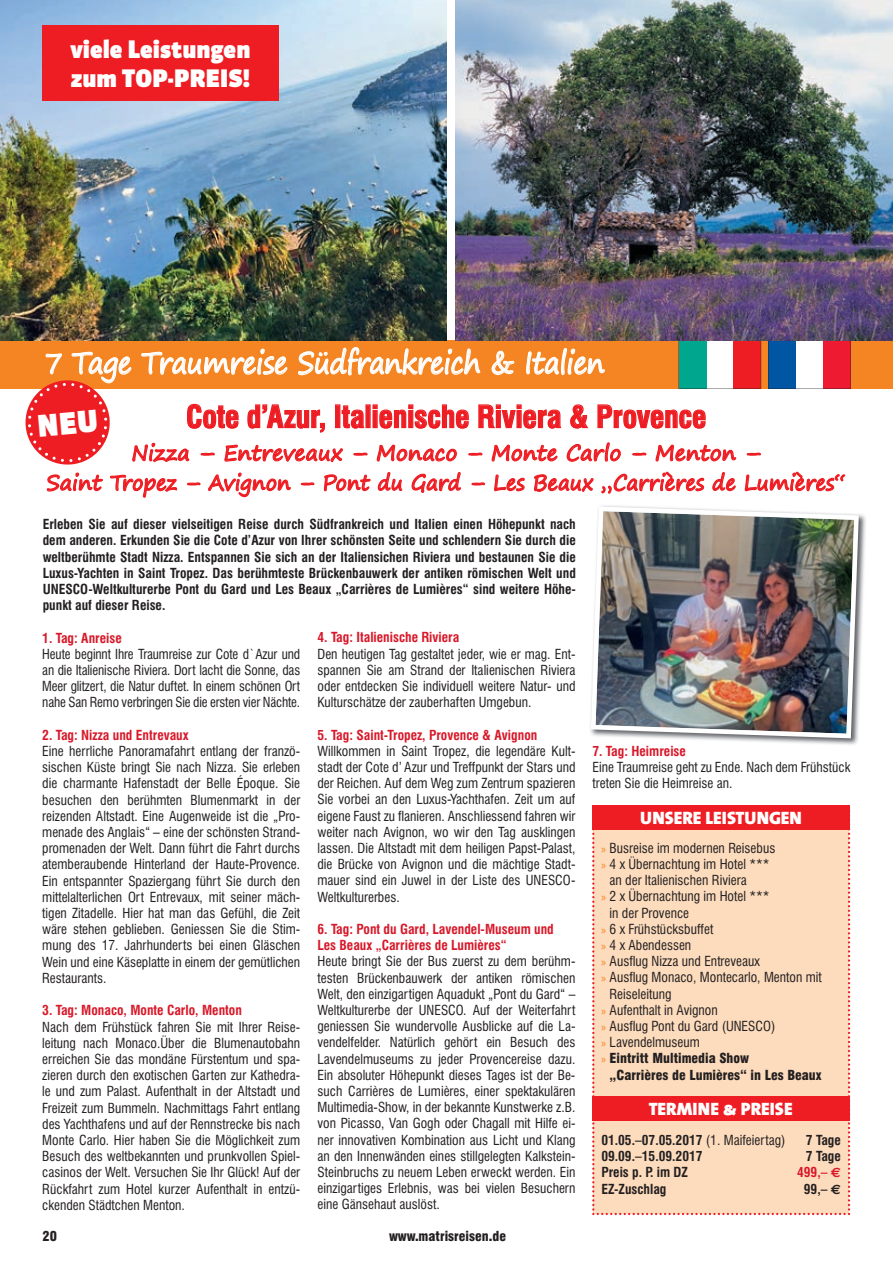
<style>
.page{position:relative;width:893px;height:1263px;background:#fff}
.page>*{position:absolute;margin:0;border:0;box-sizing:border-box;transform-origin:0 0}
.t1{font:700 condensed 30px "Swiss 721 BT";letter-spacing:-.005em;color:#ee1d23}
.t2{font:30px "Segoe Print";letter-spacing:-.02em;color:#fff;scale:.89 1}
.t3{font:900 24px/28.8px "Sanuk LF";letter-spacing:-.005em;color:#fff}
.t4{font:21px/29.7px "Segoe Print";color:#ee1d23;text-align:center}
.t5{font:18px "The Sans Black Caps";color:#fff}
.t6{font:condensed 13.5px/16.2px "Swiss 721 BT";color:#231f20;text-align:justify}
.t7{font:700 condensed 13.5px/16.2px "Swiss 721 BT";color:#231f20;text-align:justify}
.t8{font:700 condensed 13.5px/16.2px "Swiss 721 BT";color:#d81829}
.t9{font:900 condensed 13.5px "Swiss 721 BT";color:#231f20}
.s1{font-family:"Myriad Pro";font-stretch:normal;font-size:12px;color:#f58522}
.s2{font-family:"Myriad Pro";font-weight:400;font-stretch:normal;font-size:12px;color:#f58522}
.s3{font-weight:400}
.s4{font-family:"Euro Sans";font-stretch:normal}
</style>
<div class="page">
<div style="left:0;top:340px;width:893px;height:49px;background:#f58522"></div>
<div style="left:592px;top:810px;width:258px;height:405px;background:#fddcbd"></div>
<img style="left:590px;top:514px;width:276px;height:231px">
<img style="left:591px;top:513px;width:268px;height:225px">
<img style="left:0;top:0;width:446px;height:340px">
<img style="left:455px;top:0;width:438px;height:340px">
<div style="left:593px;top:805px;width:257px;height:24px;background:#ee1d23"></div>
<div style="left:592px;top:1097px;width:257px;height:24px;background:#ee1d23"></div>
<div style="left:42px;top:25px;width:237px;height:75px;background:#ee1d23"></div>
<svg style="left:24px;top:330px;width:827px;height:183px"></svg>
<h2 class="t3" style="left:70px;top:35px;width:182px">viele Leistungen zum TOP-PREIS!</h2>
<h1 class="t2" style="left:43px;top:336px;width:633px">7 Tage Traumreise Südfrankreich &amp; Italien</h1>
<h1 class="t1" style="left:186px;top:399px;width:522px">Cote d’Azur, Italienische Riviera &amp; Provence</h1>
<h3 class="t4" style="left:46px;top:437px;width:801px">Nizza – Entreveaux – Monaco – Monte Carlo – Menton –<br>Saint Tropez – Avignon – Pont du Gard – Les Beaux „Carrières de Lumières“</h3>
<p class="t7" style="left:43px;top:516px;width:535px">Erleben Sie auf dieser vielseitigen Reise durch Südfrankreich und Italien einen Höhepunkt nach dem anderen. Erkunden Sie die Cote d’Azur von Ihrer schönsten Seite und schlendern Sie durch die weltberühmte Stadt Nizza. Entspannen Sie sich an der Italiensichen Riviera und bestaunen Sie die Luxus-Yachten in Saint Tropez. Das berühmteste Brückenbauwerk der antiken römischen Welt und UNESCO-Weltkulturerbe Pont du Gard und Les Beaux „Carrières de Lumières“ sind weitere Höhe&shy;punkt auf dieser Reise.</p>
<p class="t8" style="left:42px;top:630px;width:81px">1. Tag: Anreise</p>
<p class="t6" style="left:42px;top:646px;width:259px">Heute beginnt Ihre Traumreise zur Cote d`Azur und an die Italienische Riviera. Dort lacht die Sonne, das Meer glitzert, die Natur duftet. In einem schönen Ort nahe San Remo verbringen Sie die ersten vier Nächte.</p>
<p class="t8" style="left:42px;top:727px;width:148px">2. Tag: Nizza und Entrevaux</p>
<p class="t6" style="left:42px;top:743px;width:259px">Eine herrliche Panoramafahrt entlang der franzö&shy;sischen Küste bringt Sie nach Nizza. Sie erleben die charmante Hafenstadt der Belle Époque. Sie besuchen den berühmten Blumenmarkt in der reizenden Altstadt. Eine Augenweide ist die „Pro&shy;menade des Anglais“ – eine der schönsten Strand&shy;promenaden der Welt. Dann führt die Fahrt durchs atemberaubende Hinterland der Haute-Provence.<br>Ein entspannter Spaziergang führt Sie durch den mittelalterlichen Ort Entrevaux, mit seiner mäch&shy;tigen Zitadelle. Hier hat man das Gefühl, die Zeit wäre stehen geblieben. Geniessen Sie die Stim&shy;mung des 17. Jahrhunderts bei einen Gläschen Wein und eine Käseplatte in einem der gemütlichen Restaurants.</p>
<p class="t8" style="left:42px;top:1002px;width:201px">3. Tag: Monaco, Monte Carlo, Menton</p>
<p class="t6" style="left:42px;top:1018px;width:259px">Nach dem Frühstück fahren Sie mit Ihrer Reise&shy;leitung nach Monaco.Über die Blumenautobahn erreichen Sie das mondäne Fürstentum und spa&shy;zieren durch den exotischen Garten zur Kathedra&shy;le und zum Palast. Aufenthalt in der Altstadt und Freizeit zum Bummeln. Nachmittags Fahrt entlang des Yachthafens und auf der Rennstrecke bis nach Monte Carlo. Hier haben Sie die Möglichkeit zum Besuch des weltbekannten und prunkvollen Spiel&shy;casinos der Welt. Versuchen Sie Ihr Glück! Auf der Rückfahrt zum Hotel kurzer Aufenthalt in entzü&shy;ckenden Städtchen Menton.</p>
<p class="t8" style="left:317px;top:629px;width:143px">4. Tag: Italienische Riviera</p>
<p class="t6" style="left:317px;top:645px;width:259px">Den heutigen Tag gestaltet jeder, wie er mag. Ent&shy;spannen Sie am Strand der Italienischen Riviera oder entdecken Sie individuell weitere Natur- und Kulturschätze der zauberhaften Umgebun.</p>
<p class="t8" style="left:317px;top:726px;width:221px">5. Tag: Saint-Tropez, Provence &amp; Avignon</p>
<p class="t6" style="left:317px;top:743px;width:259px">Willkommen in Saint Tropez, die legendäre Kult&shy;stadt der Cote d’ Azur und Treffpunkt der Stars und der Reichen. Auf dem Weg zum Zentrum spazieren Sie vorbei an den Luxus-Yachthafen. Zeit um auf eigene Faust zu flanieren. Anschliessend fahren wir weiter nach Avignon, wo wir den Tag ausklingen lassen. Die Altstadt mit dem heiligen Papst-Palast, die Brücke von Avignon und die mächtige Stadt&shy;mauer sind ein Juwel in der Liste des UNESCO-Weltkulturerbes.</p>
<p class="t8" style="left:317px;top:921px;width:238px">6. Tag: Pont du Gard, Lavendel-Museum und<br>Les Beaux „Carrières de Lumières“</p>
<p class="t6" style="left:317px;top:953px;width:259px">Heute bringt Sie der Bus zuerst zu dem berühm&shy;testen Brückenbauwerk der antiken römischen Welt, den einzigartigen Aquadukt „Pont du Gard“ – Weltkulturerbe der UNESCO. Auf der Weiterfahrt geniessen Sie wundervolle Ausblicke auf die La&shy;vendelfelder. Natürlich gehört ein Besuch des Lavendelmuseums zu jeder Provencereise dazu.<br>Ein absoluter Höhepunkt dieses Tages ist der Be&shy;such Carrières de Lumières, einer spektakulären Multimedia-Show, in der bekannte Kunstwerke z.B. von Picasso, Van Gogh oder Chagall mit Hilfe ei&shy;ner innovativen Kombination aus Licht und Klang an den Innenwänden eines stillgelegten Kalkstein-Steinbruchs zu neuem Leben erweckt werden. Ein einzigartiges Erlebnis, was bei vielen Besuchern eine Gänsehaut auslöst.</p>
<p class="t8" style="left:592px;top:743px;width:95px">7. Tag: Heimreise</p>
<p class="t6" style="left:592px;top:759px;width:259px">Eine Traumreise geht zu Ende. Nach dem Frühstück treten Sie die Heimreise an.</p>
<h3 class="t5" style="left:640px;top:806px;width:163px">UNSERE LEISTUNGEN</h3>
<p class="t6" style="left:601px;top:840px;width:176px"><span class="s1">»</span> Busreise im modernen Reisebus</p>
<p class="t6" style="left:601px;top:856px;width:170px"><span class="s1">»</span> 4 x Übernachtung im Hotel ***</p>
<p class="t6" style="left:610px;top:872px;width:139px">an der Italienischen Riviera</p>
<p class="t6" style="left:601px;top:888px;width:170px"><span class="s1">»</span> 2 x Übernachtung im Hotel ***</p>
<p class="t6" style="left:610px;top:904px;width:81px">in der Provence</p>
<p class="t6" style="left:601px;top:921px;width:114px"><span class="s1">»</span> 6 x Frühstücksbuffet</p>
<p class="t6" style="left:601px;top:937px;width:92px"><span class="s1">»</span> 4 x Abendessen</p>
<p class="t6" style="left:601px;top:953px;width:160px"><span class="s1">»</span> Ausflug Nizza und Entreveaux</p>
<p class="t6" style="left:601px;top:969px;width:222px"><span class="s1">»</span> Ausflug Monaco, Montecarlo, Menton mit</p>
<p class="t6" style="left:610px;top:985px;width:63px">Reiseleitung</p>
<p class="t6" style="left:601px;top:1002px;width:118px"><span class="s1">»</span> Aufenthalt in Avignon</p>
<p class="t6" style="left:601px;top:1018px;width:176px"><span class="s1">»</span> Ausflug Pont du Gard (UNESCO)</p>
<p class="t6" style="left:601px;top:1034px;width:100px"><span class="s1">»</span> Lavendelmuseum</p>
<p class="t9" style="left:601px;top:1050px;width:149px"><span class="s2">»</span> Eintritt Multimedia Show</p>
<p class="t9" style="left:610px;top:1066px;width:214px">„Carrières de Lumières“ in Les Beaux</p>
<h3 class="t5" style="left:649px;top:1097px;width:145px">TERMINE &amp; PREISE</h3>
<p class="t7" style="left:601px;top:1132px;width:186px">01.05.–07.05.2017 <span class="s3">(1. Maifeiertag)</span></p>
<p class="t7" style="left:806px;top:1132px;width:36px">7 Tage</p>
<p class="t7" style="left:601px;top:1148px;width:103px">09.09.–15.09.2017</p>
<p class="t7" style="left:806px;top:1148px;width:36px">7 Tage</p>
<p class="t7" style="left:601px;top:1164px;width:88px">Preis p. P. im DZ</p>
<p class="t8" style="left:797px;top:1164px;width:45px">499,– <span class="s4">€</span></p>
<p class="t7" style="left:601px;top:1180px;width:67px">EZ-Zuschlag</p>
<p class="t7" style="left:804px;top:1180px;width:39px">99,– <span class="s4">€</span></p>
<p class="t9" style="left:43px;top:1228px;width:16px">20</p>
<p class="t9" style="left:389px;top:1228px;width:118px">www.matrisreisen.de</p>
</div>
